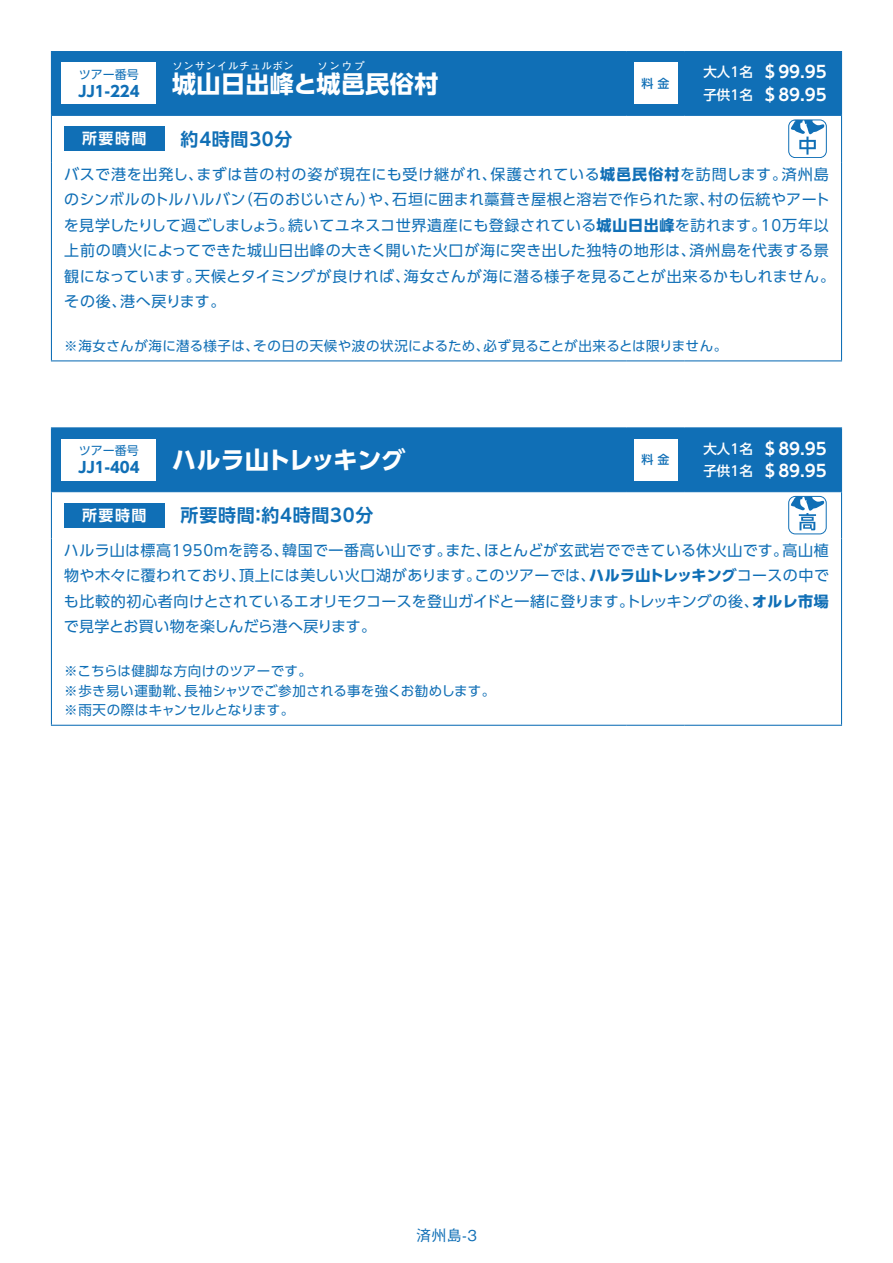
<style>
.page{position:relative;width:893px;height:1263px;background:#fff}
.page>*{position:absolute;margin:0;border:0;box-sizing:border-box;transform-origin:0 0}
.t1{font:700 24px "UD Shin Go Pro";letter-spacing:.01em;color:#fff}
.t2{font:700 18px "UD Shin Go Pro De";letter-spacing:.04em;color:#106fb6}
.t3{font:700 16.5px "UD Shin Go Pro De";color:#fff}
.t4{font:15px/25.5px "UD Shin Go Pro";letter-spacing:.03em;color:#106fb6}
.t5{font:15px/25.5px "UD Shin Go Pro";letter-spacing:.005em;color:#106fb6}
.t6{font:700 15px "UD Shin Go Pro";color:#106fb6}
.t7{font:15px "UD Shin Go Pro";letter-spacing:.065em;color:#106fb6}
.t8{font:15px "UD Shin Go Pro";letter-spacing:-.045em;color:#106fb6}
.t9{font:15px "UD Shin Go Pro";letter-spacing:-.005em;color:#106fb6}
.t10{font:700 15px "UD Shin Go Pro De";letter-spacing:.1em;color:#fff}
.t11{font:15px "UD Shin Go Pro";letter-spacing:.01em;color:#106fb6}
.t12{font:500 15px "Gothic BBB Pro";color:#106fb6}
.t13{font:13.5px/19.5px "UD Shin Go Pro";letter-spacing:.025em;color:#106fb6}
.t14{font:500 13.5px "UD Shin Go Pro";color:#fff}
.t15{font:12px "UD Shin Go Pro";color:#106fb6}
.t16{font:500 12px "UD Shin Go Pro";color:#106fb6}
.t17{font:700 10.5px "UD Shin Go Pro";letter-spacing:.06em;color:#fff}
.s1{font-weight:700}
.s2{font-weight:400}
</style>
<div class="page">
<div style="left:52px;top:428px;width:789px;height:63px;background:#106fb6"></div>
<hr style="left:51px;top:427px;width:576px;height:1px;background:#106fb6">
<hr style="left:51px;top:428px;width:1px;height:63px;background:#106fb6">
<hr style="left:627px;top:427px;width:57px;height:1px;background:#106fb6">
<hr style="left:626px;top:428px;width:1px;height:63px;background:#106fb6">
<hr style="left:684px;top:427px;width:158px;height:1px;background:#106fb6">
<hr style="left:684px;top:428px;width:1px;height:63px;background:#106fb6">
<hr style="left:841px;top:428px;width:1px;height:63px;background:#106fb6">
<hr style="left:51px;top:491px;width:576px;height:1px;background:#106fb6">
<hr style="left:51px;top:492px;width:1px;height:46px;background:#106fb6">
<hr style="left:627px;top:491px;width:57px;height:1px;background:#106fb6">
<hr style="left:684px;top:491px;width:158px;height:1px;background:#106fb6">
<hr style="left:841px;top:492px;width:1px;height:46px;background:#106fb6">
<hr style="left:51px;top:538px;width:1px;height:187px;background:#106fb6">
<hr style="left:841px;top:538px;width:1px;height:187px;background:#106fb6">
<hr style="left:51px;top:725px;width:576px;height:1px;background:#106fb6">
<hr style="left:627px;top:725px;width:57px;height:1px;background:#106fb6">
<hr style="left:684px;top:725px;width:158px;height:1px;background:#106fb6">
<div style="left:62px;top:439px;width:94px;height:42px;background:#fff"></div>
<div style="left:634px;top:439px;width:43px;height:42px;background:#fff"></div>
<div style="left:64px;top:503px;width:101px;height:24px;background:#106fb6"></div>
<div style="left:788px;top:496px;width:38px;height:38px;border:1px solid #106fb6;border-radius:7px"></div>
<svg style="left:790px;top:496px;width:34px;height:34px"></svg>
<div style="left:52px;top:52px;width:789px;height:63px;background:#106fb6"></div>
<hr style="left:51px;top:51px;width:576px;height:1px;background:#106fb6">
<hr style="left:51px;top:52px;width:1px;height:63px;background:#106fb6">
<hr style="left:627px;top:51px;width:57px;height:1px;background:#106fb6">
<hr style="left:626px;top:52px;width:1px;height:63px;background:#106fb6">
<hr style="left:684px;top:51px;width:158px;height:1px;background:#106fb6">
<hr style="left:684px;top:52px;width:1px;height:63px;background:#106fb6">
<hr style="left:841px;top:52px;width:1px;height:63px;background:#106fb6">
<hr style="left:51px;top:115px;width:576px;height:1px;background:#106fb6">
<hr style="left:51px;top:116px;width:1px;height:46px;background:#106fb6">
<hr style="left:627px;top:115px;width:57px;height:1px;background:#106fb6">
<hr style="left:684px;top:115px;width:158px;height:1px;background:#106fb6">
<hr style="left:841px;top:116px;width:1px;height:46px;background:#106fb6">
<hr style="left:51px;top:162px;width:1px;height:198px;background:#106fb6">
<hr style="left:841px;top:162px;width:1px;height:198px;background:#106fb6">
<hr style="left:51px;top:360px;width:576px;height:1px;background:#106fb6">
<hr style="left:627px;top:360px;width:57px;height:1px;background:#106fb6">
<hr style="left:684px;top:360px;width:158px;height:1px;background:#106fb6">
<div style="left:62px;top:62px;width:94px;height:42px;background:#fff"></div>
<div style="left:634px;top:63px;width:43px;height:41px;background:#fff"></div>
<div style="left:64px;top:126px;width:101px;height:25px;background:#106fb6"></div>
<div style="left:788px;top:120px;width:39px;height:38px;border:1px solid #106fb6;border-radius:7px"></div>
<svg style="left:790px;top:120px;width:35px;height:35px"></svg>
<p class="t17" style="left:172px;top:58px;width:123px">ソンサンイルチュルボン</p>
<p class="t17" style="left:317px;top:58px;width:49px">ソンウプ</p>
<p class="t3" style="left:762px;top:59px;width:66px">＄99.95</p>
<p class="t14" style="left:703px;top:61px;width:51px">大人1名</p>
<p class="t15" style="left:79px;top:65px;width:61px">ツアー番号</p>
<h1 class="t1" style="left:172px;top:64px;width:268px">城山日出峰と城邑民俗村</h1>
<p class="t16" style="left:641px;top:74px;width:29px">料金</p>
<p class="t6" style="left:78px;top:79px;width:63px">JJ1-224</p>
<p class="t3" style="left:762px;top:81px;width:66px">＄89.95</p>
<p class="t14" style="left:703px;top:84px;width:51px">子供1名</p>
<p class="t10" style="left:82px;top:127px;width:66px">所要時間</p>
<p class="t2" style="left:181px;top:124px;width:113px">約4時間30分</p>
<p class="t4" style="left:64px;top:161px;width:141px">バスで港を出発し、</p>
<p class="t7" style="left:196px;top:162px;width:302px">まずは昔の村の姿が現在にも受け継がれ、</p>
<p class="t4" style="left:491px;top:161px;width:298px">保護されている<span class="s1">城邑民俗村</span>を訪問します。</p>
<p class="t4" style="left:782px;top:161px;width:49px">済州島</p>
<p class="t4" style="left:64px;top:186px;width:183px">のシンボルのトルハルバン</p>
<p class="t4" style="left:238px;top:186px;width:162px">（石のおじいさんや）、</p>
<p class="t4" style="left:392px;top:186px;width:324px">石垣に囲まれ藁葺き屋根と溶岩で作られた家、</p>
<p class="t4" style="left:708px;top:186px;width:123px">村の伝統やアート</p>
<p class="t8" style="left:64px;top:213px;width:231px">を見学したりして過ごしましょう。</p>
<p class="t4" style="left:288px;top:212px;width:480px">続いてユネスコ世界遺産にも登録されている<span class="s1">城山日出峰</span>を訪れます。</p>
<p class="t4" style="left:761px;top:212px;width:69px">10万年以</p>
<p class="t4" style="left:404px;top:237px;width:433px;text-indent:-340px">上前の噴火によってできた城山日出峰の大きく開いた火口が海に突き出した独特の地形は、<br>海女さんが海に潜る様子を見ることが出来るかもしれません。</p>
<p class="t4" style="left:689px;top:237px;width:141px">済州島を代表する景</p>
<p class="t4" style="left:195px;top:263px;width:216px">天候とタイミングが良ければ、</p>
<p class="t4" style="left:120px;top:263px;width:107px;text-indent:-56px">観になっています。<br>港へ戻ります。</p>
<p class="t4" style="left:64px;top:288px;width:64px">その後、</p>
<p class="t13" style="left:64px;top:335px;width:196px">※海女さんが海に潜る様子は、</p>
<p class="t13" style="left:483px;top:335px;width:245px">必ず見ることが出来るとは限りません。</p>
<p class="t13" style="left:253px;top:335px;width:238px">その日の天候や波の状況によるため、</p>
<p class="t15" style="left:79px;top:441px;width:61px">ツアー番号</p>
<p class="t3" style="left:762px;top:435px;width:66px">＄89.95</p>
<p class="t14" style="left:703px;top:438px;width:51px">大人1名</p>
<h1 class="t1" style="left:172px;top:440px;width:235px">ハルラ山トレッキング</h1>
<p class="t16" style="left:641px;top:450px;width:29px">料金</p>
<p class="t6" style="left:78px;top:455px;width:63px">JJ1-404</p>
<p class="t3" style="left:762px;top:458px;width:66px">＄89.95</p>
<p class="t14" style="left:703px;top:460px;width:51px">子供1名</p>
<p class="t10" style="left:82px;top:503px;width:66px">所要時間</p>
<p class="t2" style="left:181px;top:500px;width:194px">所要時間約4時間30分</p>
<p class="t2" style="left:249px;top:500px;width:19px">：</p>
<p class="t4" style="left:484px;top:537px;width:306px">ほとんどが玄武岩でできている休火山です。</p>
<p class="t4" style="left:282px;top:537px;width:171px">韓国で一番高い山です。</p>
<p class="t4" style="left:64px;top:537px;width:226px">ハルラ山は標高1950mを誇る、</p>
<p class="t4" style="left:782px;top:537px;width:48px">高山植</p>
<p class="t4" style="left:446px;top:537px;width:47px">また、</p>
<p class="t4" style="left:239px;top:562px;width:243px">頂上には美しい火口湖があります。</p>
<p class="t6" style="left:589px;top:563px;width:241px">ハルラ山トレッキング<span class="s2">コースの中で</span></p>
<p class="t4" style="left:64px;top:562px;width:183px">物や木々に覆われており、</p>
<p class="t11" style="left:475px;top:564px;width:123px">このツアーでは、</p>
<p class="t5" style="left:64px;top:588px;width:572px">も比較的初心者向けとされているエオリモクコースを登山ガイドと一緒に登ります。で見学とお買い物を楽しんだら港へ戻ります。</p>
<p class="t13" style="left:185px;top:661px;width:312px;text-indent:-120px">※こちらは健脚な方向けのツアーです。<br>長袖シャツでご参加される事を強くお勧めします。</p>
<p class="t9" style="left:626px;top:589px;width:135px">トレッキングの後、</p>
<p class="t6" style="left:752px;top:589px;width:78px">オルレ市場</p>
<p class="t13" style="left:64px;top:680px;width:232px">※歩き易い運動靴、<br>※雨天の際はキャンセルとなります。</p>
<p class="t12" style="left:416px;top:1223px;width:62px">済州島-3</p>
</div>
